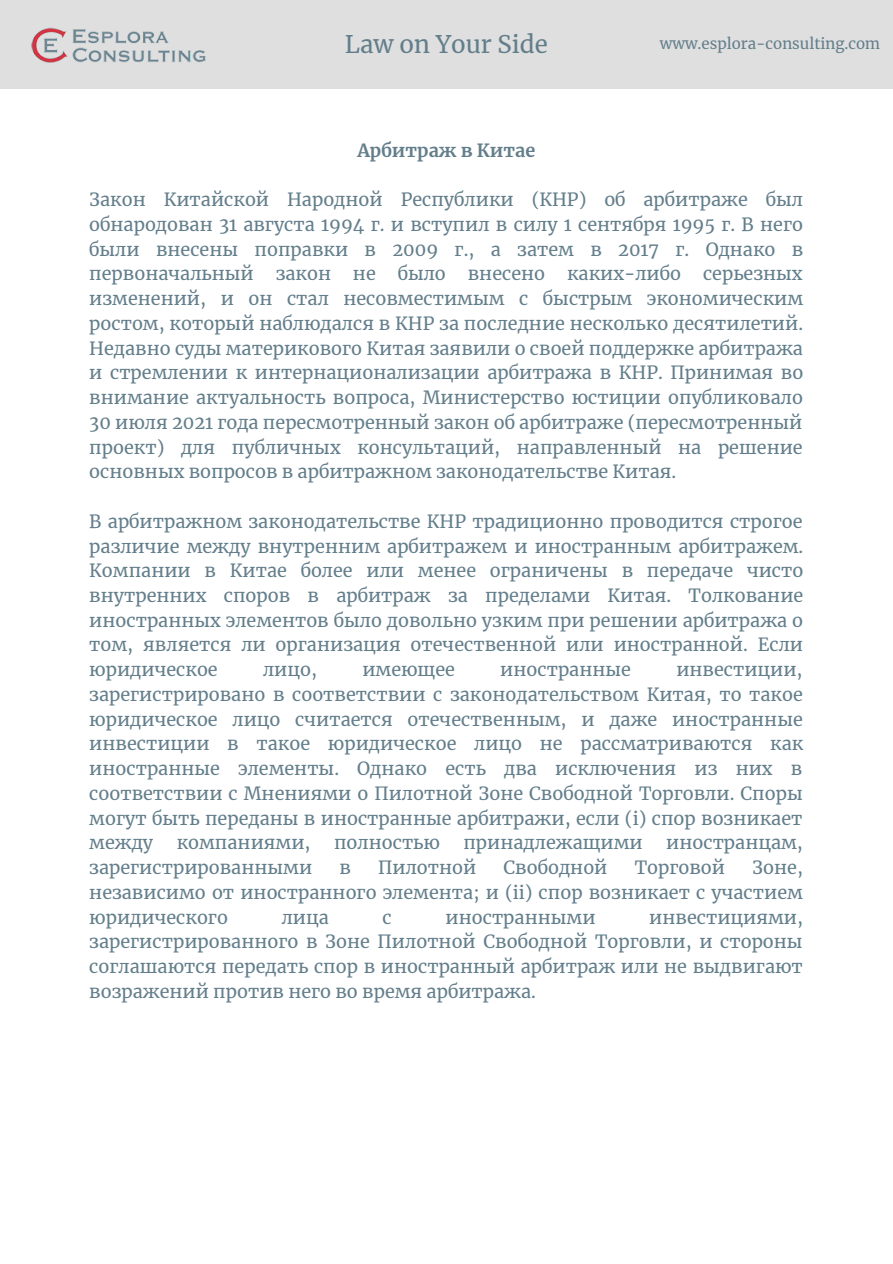
<style>
.page{position:relative;width:893px;height:1264px;background:#fff}
.page>*{position:absolute;margin:0;border:0;box-sizing:border-box;transform-origin:0 0}
.t1{font:24px "Merriweather";color:#637e8b}
.t2{font:18px/24.8px "Merriweather";color:#637e8b;text-align:justify}
.t3{font:700 18px "Merriweather";color:#637e8b}
.t4{font:15px "Merriweather";color:#637e8b}
</style>
<div class="page">
<div style="left:0;top:0;width:892px;height:89px;background:#dfdfdf"></div>
<img style="left:31px;top:27px;width:174px;height:35px">
<h1 class="t1" style="left:345px;top:30px;width:204px">Law on Your Side</h1>
<p class="t4" style="left:660px;top:35px;width:222px">www.esplora-consulting.com</p>
<p class="t3" style="left:357px;top:139px;width:179px">Арбитраж в Китае</p>
<p class="t2" style="left:89px;top:187px;width:715px">Закон Китайской Народной Республики (КНР) об арбитраже был обнародован 31 августа 1994 г. и вступил в силу 1 сентября 1995 г. В него были внесены поправки в 2009 г., а затем в 2017 г. Однако в первоначальный закон не было внесено каких-либо серьезных изменений, и он стал несовместимым с быстрым экономическим ростом, который наблюдался в КНР за последние несколько десятилетий.<br>Недавно суды материкового Китая заявили о своей поддержке арбитража и стремлении к интернационализации арбитража в КНР. Принимая во внимание актуальность вопроса, Министерство юстиции опубликовало 30 июля 2021 года пересмотренный закон об арбитраже (пересмотренный проект) для публичных консультаций, направленный на решение основных вопросов в арбитражном законодательстве Китая.</p>
<p class="t2" style="left:89px;top:509px;width:715px">В арбитражном законодательстве КНР традиционно проводится строгое различие между внутренним арбитражем и иностранным арбитражем.<br>Компании в Китае более или менее ограничены в передаче чисто внутренних споров в арбитраж за пределами Китая. Толкование иностранных элементов было довольно узким при решении арбитража о том, является ли организация отечественной или иностранной. Если юридическое</p>
<p class="t2" style="left:89px;top:657px;width:715px;text-indent:587px">инвестиции, зарегистрировано в соответствии с законодательством Китая, то такое юридическое лицо считается отечественным, и даже иностранные инвестиции в такое юридическое лицо не рассматриваются как иностранные элементы. Однако есть два исключения из них в соответствии с Мнениями о Пилотной Зоне Свободной Торговли. Споры могут быть переданы в иностранные арбитражи, если (i) спор возникает между</p>
<p class="t2" style="left:263px;top:657px;width:55px">лицо,</p>
<p class="t2" style="left:362px;top:657px;width:94px">имеющее</p>
<p class="t2" style="left:500px;top:657px;width:132px">иностранные</p>
<p class="t2" style="left:177px;top:830px;width:135px">компаниями,</p>
<p class="t2" style="left:334px;top:830px;width:107px">полностью</p>
<p class="t2" style="left:463px;top:830px;width:181px">принадлежащими</p>
<p class="t2" style="left:666px;top:830px;width:138px">иностранцам,</p>
<p class="t2" style="left:89px;top:855px;width:224px">зарегистрированными</p>
<p class="t2" style="left:339px;top:855px;width:13px">в</p>
<p class="t2" style="left:378px;top:855px;width:100px">Пилотной</p>
<p class="t2" style="left:503px;top:855px;width:105px">Свободной</p>
<p class="t2" style="left:634px;top:855px;width:92px">Торговой</p>
<p class="t2" style="left:89px;top:855px;width:715px;text-indent:663px">Зоне, независимо от иностранного элемента; и (ii) спор возникает с участием юридического</p>
<p class="t2" style="left:89px;top:904px;width:715px;text-indent:560px">инвестициями, зарегистрированного в Зоне Пилотной Свободной Торговли, и стороны соглашаются передать спор в иностранный арбитраж или не выдвигают возражений против него во время арбитража.</p>
<p class="t2" style="left:282px;top:904px;width:49px">лица</p>
<p class="t2" style="left:382px;top:904px;width:11px">с</p>
<p class="t2" style="left:445px;top:904px;width:151px">иностранными</p>
</div>
